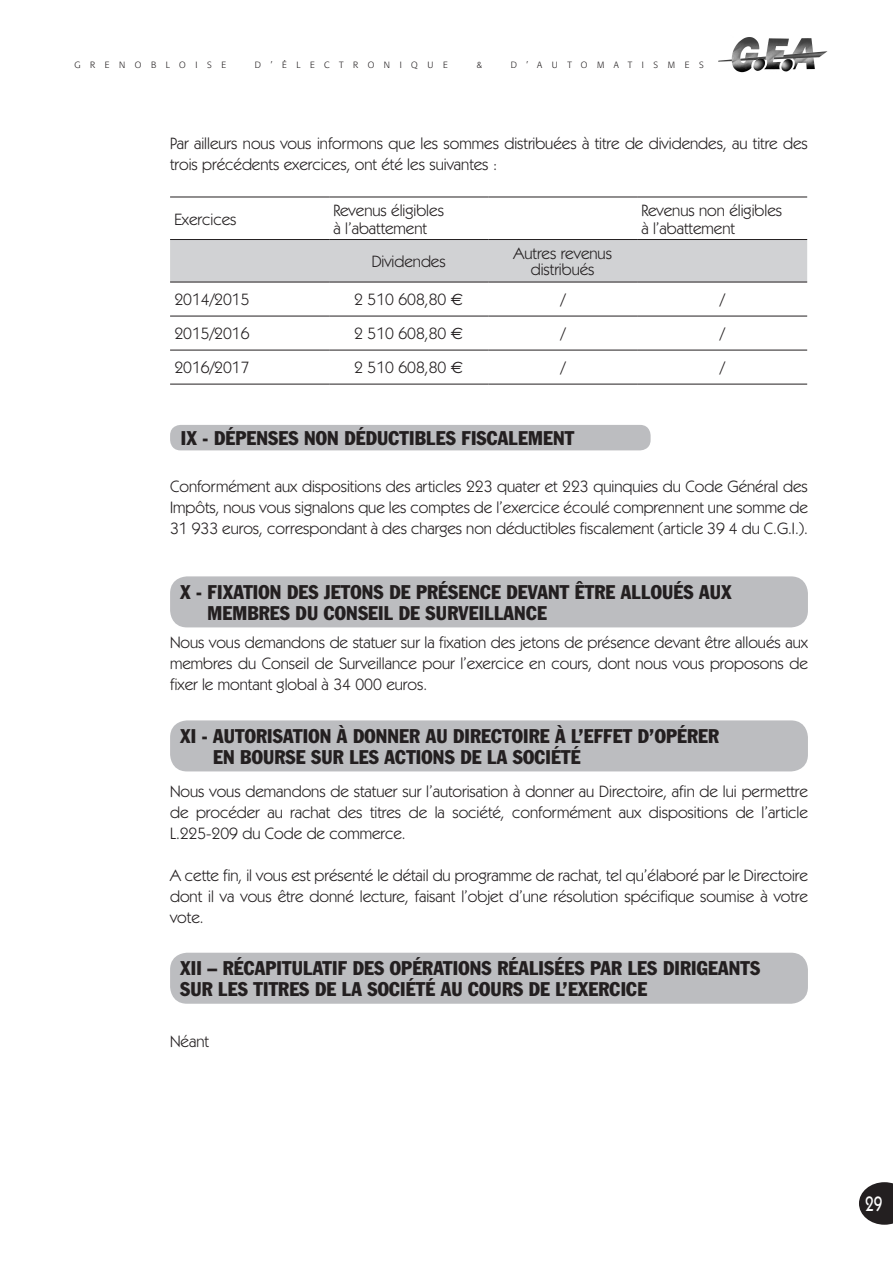
<style>
.page{position:relative;width:893px;height:1263px;background:#fff}
.page>*{position:absolute;margin:0;border:0;box-sizing:border-box;transform-origin:0 0}
.t1{font:500 21px "Kabel IT Cby BT";color:#fff;scale:.75 1}
.ss_titre_OK{font:condensed 19.5px/21px "Franklin Gothic";letter-spacing:.01em;color:#231f20}
.TXT_OK{font:16.5px/21px "Kabel IT Cby BT";color:#231f20;text-align:justify}
.t2{font:300 9px "Formata";letter-spacing:1.06em;color:#231f20}
.s1{font-family:"Euro Sans"}
</style>
<div class="page">
<svg style="left:859px;top:1182px;width:34px;height:43px"></svg>
<img style="left:718px;top:37px;width:110px;height:36px">
<div style="left:170px;top:240px;width:637px;height:42px;background:#d1d2d4"></div>
<hr style="left:170px;top:197px;width:159px;height:1px;background:#231f20">
<hr style="left:329px;top:197px;width:159px;height:1px;background:#231f20">
<hr style="left:488px;top:197px;width:149px;height:1px;background:#231f20">
<hr style="left:637px;top:197px;width:170px;height:1px;background:#231f20">
<hr style="left:170px;top:239px;width:159px;height:1px;background:#231f20">
<hr style="left:329px;top:239px;width:159px;height:1px;background:#231f20">
<hr style="left:488px;top:239px;width:149px;height:1px;background:#231f20">
<hr style="left:637px;top:239px;width:170px;height:1px;background:#231f20">
<hr style="left:170px;top:282px;width:159px;height:1px;background:#231f20">
<hr style="left:329px;top:282px;width:159px;height:1px;background:#231f20">
<hr style="left:488px;top:282px;width:149px;height:1px;background:#231f20">
<hr style="left:637px;top:282px;width:170px;height:1px;background:#231f20">
<hr style="left:170px;top:316px;width:159px;height:1px;background:#231f20">
<hr style="left:329px;top:316px;width:159px;height:1px;background:#231f20">
<hr style="left:488px;top:316px;width:149px;height:1px;background:#231f20">
<hr style="left:637px;top:316px;width:170px;height:1px;background:#231f20">
<hr style="left:170px;top:350px;width:159px;height:1px;background:#231f20">
<hr style="left:329px;top:350px;width:159px;height:1px;background:#231f20">
<hr style="left:488px;top:350px;width:149px;height:1px;background:#231f20">
<hr style="left:637px;top:350px;width:170px;height:1px;background:#231f20">
<hr style="left:170px;top:384px;width:159px;height:1px;background:#231f20">
<hr style="left:329px;top:384px;width:159px;height:1px;background:#231f20">
<hr style="left:488px;top:384px;width:149px;height:1px;background:#231f20">
<hr style="left:637px;top:384px;width:170px;height:1px;background:#231f20">
<div style="left:170px;top:425px;width:481px;height:25px;background:#bcbdc0;border-radius:10px"></div>
<div style="left:170px;top:576px;width:638px;height:51px;background:#bcbdc0;border-radius:17px"></div>
<div style="left:170px;top:720px;width:638px;height:51px;background:#bcbdc0;border-radius:17px"></div>
<div style="left:170px;top:953px;width:638px;height:51px;background:#bcbdc0;border-radius:17px"></div>
<p class="t2" style="left:74px;top:60px;width:153px">GRENOBLOISE</p>
<p class="t2" style="left:255px;top:60px;width:194px">D’ÉLECTRONIQUE</p>
<p class="t2" style="left:477px;top:60px;width:7px">&amp;</p>
<p class="t2" style="left:511px;top:60px;width:194px">D’AUTOMATISMES</p>
<p class="TXT_OK" style="left:170px;top:132px;width:639px">Par ailleurs nous vous informons que les sommes distribuées à titre de dividendes, au titre des trois précédents exercices, ont été les suivantes :</p>
<p class="TXT_OK" style="left:174px;top:208px;width:64px">Exercices</p>
<p class="TXT_OK" style="left:333px;top:201px;width:112px;line-height:18px">Revenus éligibles à l’abattement</p>
<p class="TXT_OK" style="left:641px;top:201px;width:142px;line-height:18px">Revenus non éligibles à l’abattement</p>
<p class="TXT_OK" style="left:372px;top:251px;width:76px">Dividendes</p>
<p class="TXT_OK" style="left:513px;top:245px;width:100px;line-height:16.5px;text-align:center">Autres revenus distribués</p>
<p class="TXT_OK" style="left:174px;top:289px;width:77px">2014/2015</p>
<p class="TXT_OK" style="left:354px;top:289px;width:110px">2 510 608,80 <span class="s1">E</span></p>
<p class="TXT_OK" style="left:560px;top:289px;width:6px">/</p>
<p class="TXT_OK" style="left:720px;top:289px;width:6px">/</p>
<p class="TXT_OK" style="left:174px;top:323px;width:77px">2015/2016</p>
<p class="TXT_OK" style="left:354px;top:323px;width:110px">2 510 608,80 <span class="s1">E</span></p>
<p class="TXT_OK" style="left:560px;top:323px;width:6px">/</p>
<p class="TXT_OK" style="left:720px;top:323px;width:6px">/</p>
<p class="TXT_OK" style="left:174px;top:357px;width:77px">2016/2017</p>
<p class="TXT_OK" style="left:354px;top:357px;width:110px">2 510 608,80 <span class="s1">E</span></p>
<p class="TXT_OK" style="left:560px;top:357px;width:6px">/</p>
<p class="TXT_OK" style="left:720px;top:357px;width:6px">/</p>
<p class="ss_titre_OK" style="left:181px;top:428px;width:395px">IX - DÉPENSES NON DÉDUCTIBLES FISCALEMENT</p>
<p class="TXT_OK" style="left:170px;top:476px;width:639px">Conformément aux dispositions des articles 223 quater et 223 quinquies du Code Général des Impôts, nous vous signalons que les comptes de l’exercice écoulé comprennent une somme de 31 933 euros, correspondant à des charges non déductibles fiscalement (article 39 4 du C.G.I.).</p>
<p class="ss_titre_OK" style="left:208px;top:582px;width:526px;text-indent:-27px">X - FIXATION DES JETONS DE PRÉSENCE DEVANT ÊTRE ALLOUÉS AUX<br>MEMBRES DU CONSEIL DE SURVEILLANCE</p>
<p class="TXT_OK" style="left:170px;top:632px;width:639px">Nous vous demandons de statuer sur la fixation des jetons de présence devant être alloués aux membres du Conseil de Surveillance pour l’exercice en cours, dont nous vous proposons de fixer le montant global à 34 000 euros.</p>
<p class="ss_titre_OK" style="left:213px;top:726px;width:507px;text-indent:-33px">XI - AUTORISATION À DONNER AU DIRECTOIRE À L’EFFET D’OPÉRER<br>EN BOURSE SUR LES ACTIONS DE LA SOCIÉTÉ</p>
<p class="TXT_OK" style="left:170px;top:780px;width:639px">Nous vous demandons de statuer sur l’autorisation à donner au Directoire, afin de lui permettre de procéder au rachat des titres de la société, conformément aux dispositions de l’article L.225-209 du Code de commerce.</p>
<p class="TXT_OK" style="left:170px;top:864px;width:639px">A cette fin, il vous est présenté le détail du programme de rachat, tel qu’élaboré par le Directoire dont il va vous être donné lecture, faisant l’objet d’une résolution spécifique soumise à votre vote.</p>
<p class="ss_titre_OK" style="left:180px;top:958px;width:581px">XII – RÉCAPITULATIF DES OPÉRATIONS RÉALISÉES PAR LES DIRIGEANTS<br>SUR LES TITRES DE LA SOCIÉTÉ AU COURS DE L’EXERCICE</p>
<p class="TXT_OK" style="left:170px;top:1030px;width:40px">Néant</p>
<p class="t1" style="left:865px;top:1191px;width:24px">29</p>
</div>
